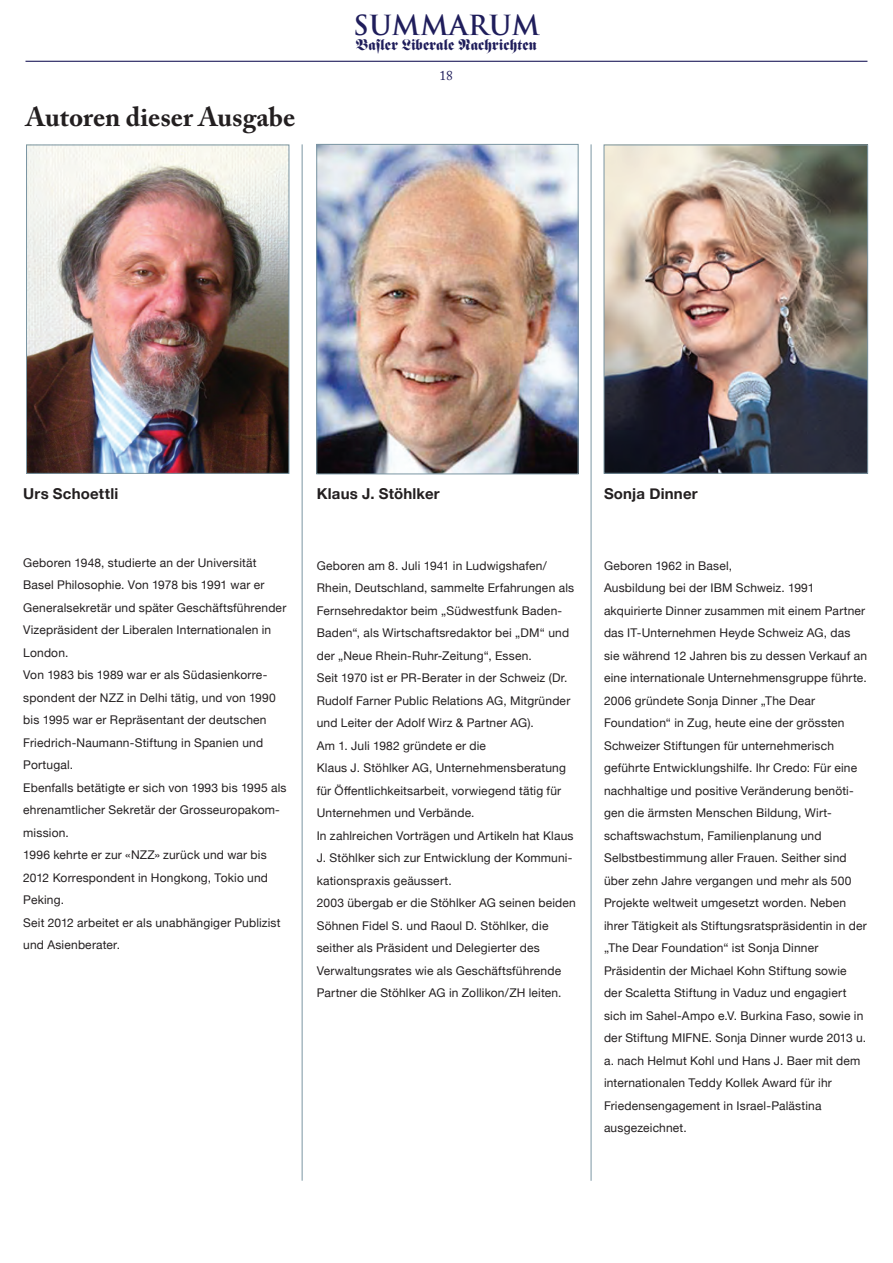
<style>
.page{position:relative;width:893px;height:1263px;background:#fff}
.page>*{position:absolute;margin:0;border:0;box-sizing:border-box;transform-origin:0 0}
.t1{font:700 27px "Adobe Caslon Pro";color:#231f20}
.t2{font:700 27px "Trajan Pro";letter-spacing:.01em;color:#1f1d5b}
.t3{font:16.05px "Fraktur";letter-spacing:.01em;color:#1f1d5b}
.t4{font:700 15px "Helvetica Neue";letter-spacing:.015em;color:#231f20}
.t5{font:13.5px "Adobe Caslon Pro";color:#1f1d5b}
.t6{font:12px/22.5px "Helvetica Neue";letter-spacing:.015em;color:#231f20}
</style>
<div class="page">
<hr style="left:26px;top:61px;width:841px;height:1px;background:#1f1d5b">
<hr style="left:302px;top:144px;width:1px;height:1037px;background:#7b96a3">
<hr style="left:591px;top:144px;width:1px;height:1037px;background:#7b96a3">
<img style="left:28px;top:147px;width:259px;height:325px">
<div style="left:26px;top:145px;width:263px;height:329px;border:1px solid #7b96a3"></div>
<img style="left:319px;top:146px;width:257px;height:326px">
<div style="left:317px;top:144px;width:261px;height:330px;border:1px solid #7b96a3"></div>
<img style="left:606px;top:147px;width:260px;height:324px">
<div style="left:604px;top:145px;width:264px;height:328px;border:1px solid #7b96a3"></div>
<h1 class="t1" style="left:26px;top:101px;width:271px">Autoren dieser Ausgabe</h1>
<h1 class="t2" style="left:353px;top:8px;width:188px">SUMMARUM</h1>
<h2 class="t3" style="left:356px;top:35px;width:182px">Basler Liberale Nachrichten</h2>
<p class="t5" style="left:439px;top:68px;width:15px">18</p>
<p class="t4" style="left:23px;top:482px;width:96px">Urs Schoettli</p>
<p class="t6" style="left:23px;top:552px;width:265px">Geboren 1948, studierte an der Universität Basel Philosophie. Von 1978 bis 1991 war er Generalsekretär und später Geschäftsführender Vizepräsident der Liberalen Internationalen in London.<br>Von 1983 bis 1989 war er als Südasienkorre&shy;spondent der NZZ in Delhi tätig, und von 1990 bis 1995 war er Repräsentant der deutschen Friedrich-Naumann-Stiftung in Spanien und Portugal.<br>Ebenfalls betätigte er sich von 1993 bis 1995 als ehrenamtlicher Sekretär der Grosseuropakom&shy;mission.<br>1996 kehrte er zur «NZZ» zurück und war bis 2012 Korrespondent in Hongkong, Tokio und Peking.<br>Seit 2012 arbeitet er als unabhängiger Publizist und Asienberater.</p>
<p class="t4" style="left:317px;top:482px;width:125px">Klaus J. Stöhlker</p>
<p class="t6" style="left:317px;top:555px;width:261px">Geboren am 8. Juli 1941 in Ludwigshafen/ Rhein, Deutschland, sammelte Erfahrungen als Fernsehredaktor beim „Südwestfunk Baden-Baden“, als Wirtschaftsredaktor bei „DM“ und der „Neue Rhein-Ruhr-Zeitung“, Essen.<br>Seit 1970 ist er PR-Berater in der Schweiz (Dr.<br>Rudolf Farner Public Relations AG, Mitgründer und Leiter der Adolf Wirz &amp; Partner AG).<br>Am 1. Juli 1982 gründete er die<br>Klaus J. Stöhlker AG, Unternehmensberatung für Öffentlichkeitsarbeit, vorwiegend tätig für Unternehmen und Verbände.<br>In zahlreichen Vorträgen und Artikeln hat Klaus J. Stöhlker sich zur Entwicklung der Kommuni&shy;kationspraxis geäussert.<br>2003 übergab er die Stöhlker AG seinen beiden Söhnen Fidel S. und Raoul D. Stöhlker, die seither als Präsident und Delegierter des Verwaltungsrates wie als Geschäftsführende Partner die Stöhlker AG in Zollikon/ZH leiten.</p>
<p class="t4" style="left:604px;top:482px;width:95px">Sonja Dinner</p>
<p class="t6" style="left:604px;top:555px;width:265px">Geboren 1962 in Basel,<br>Ausbildung bei der IBM Schweiz. 1991 akquirierte Dinner zusammen mit einem Partner das IT-Unternehmen Heyde Schweiz AG, das sie während 12 Jahren bis zu dessen Verkauf an eine internationale Unternehmensgruppe führte.<br>2006 gründete Sonja Dinner „The Dear Foundation“ in Zug, heute eine der grössten Schweizer Stiftungen für unternehmerisch geführte Entwicklungshilfe. Ihr Credo: Für eine nachhaltige und positive Veränderung benöti&shy;gen die ärmsten Menschen Bildung, Wirt&shy;schaftswachstum, Familienplanung und Selbstbestimmung aller Frauen. Seither sind über zehn Jahre vergangen und mehr als 500<br>Projekte weltweit umgesetzt worden. Neben ihrer Tätigkeit als Stiftungsratspräsidentin in der „The Dear Foundation“ ist Sonja Dinner Präsidentin der Michael Kohn Stiftung sowie der Scaletta Stiftung in Vaduz und engagiert sich im Sahel-Ampo e.V. Burkina Faso, sowie in der Stiftung MIFNE. Sonja Dinner wurde 2013 u. a. nach Helmut Kohl und Hans J. Baer mit dem internationalen Teddy Kollek Award für ihr Friedensengagement in Israel-Palästina ausgezeichnet.</p>
</div>
